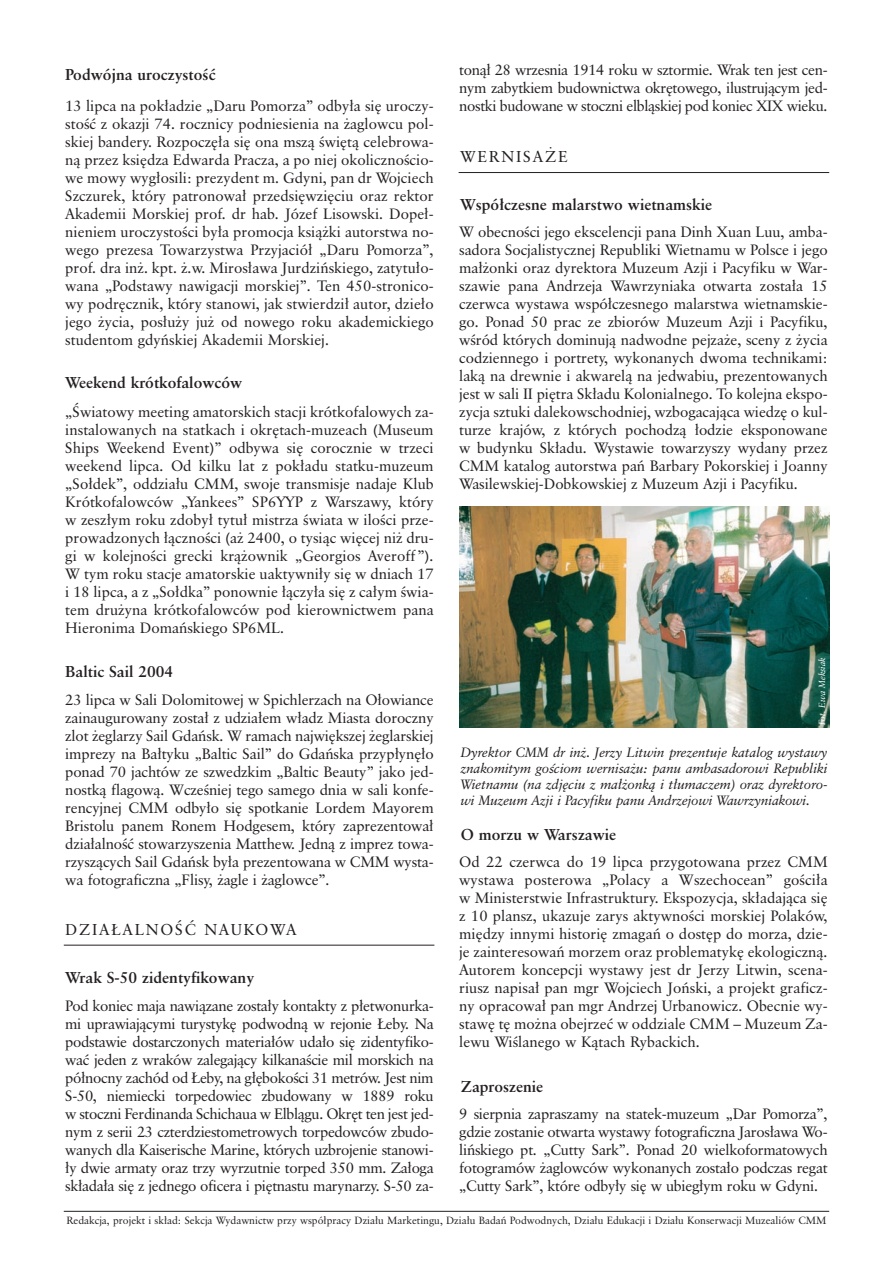
<style>
.page{position:relative;width:893px;height:1263px;background:#fff}
.page>*{position:absolute;margin:0;border:0;box-sizing:border-box;transform-origin:0 0}
.t1{font:700 15.75px "Classical Garamond PL";color:#231f20}
.t2{font:15.75px "Classical Garamond PL";letter-spacing:.11em;color:#231f20}
.t3{font:15px/18px "Classical Garamond PL";letter-spacing:-.01em;color:#231f20;text-align:justify}
.t4{font:italic 13.5px/16.2px "Classical Garamond PL";letter-spacing:-.005em;color:#231f20;text-align:justify}
.t5{font:10.5px "Classical Garamond PL";color:#231f20}
.t6{font:italic 9px "Classical Garamond PL";letter-spacing:-.005em;color:#fff}
</style>
<div class="page">
<hr style="left:64px;top:1211px;width:765px;height:1px;background:#231f20">
<hr style="left:64px;top:945px;width:370px;height:1px;background:#231f20">
<hr style="left:459px;top:172px;width:370px;height:1px;background:#231f20">
<img style="left:459px;top:506px;width:370px;height:222px">
<p class="t1" style="left:65px;top:68px;width:152px">Podwójna uroczystoÊç</p>
<p class="t3" style="left:65px;top:98px;width:370px">13 lipca na pok∏adzie „Daru Pomorza” odby∏a si´ uroczy&shy;stoÊç z okazji 74. rocznicy podniesienia na ˝aglowcu pol&shy;skiej bandery. Rozpocz´∏a si´ ona mszà Êwi´tà celebrowa&shy;nà przez ksi´dza Edwarda Pracza, a po niej okolicznoÊcio&shy;we mowy wyg∏osili: prezydent m. Gdyni, pan dr Wojciech Szczurek, który patronowa∏ przedsi´wzi´ciu oraz rektor Akademii Morskiej prof. dr hab. Józef Lisowski. Dope∏- nieniem uroczystoÊci by∏a promocja ksià˝ki autorstwa no&shy;wego prezesa Towarzystwa Przyjació∏ „Daru Pomorza”, prof. dra in˝. kpt. ˝.w. Miros∏awa Jurdziƒskiego, zatytu∏o&shy;wana „Podstawy nawigacji morskiej”. Ten 450-stronico&shy;wy podr´cznik, który stanowi, jak stwierdzi∏ autor, dzie∏o jego ˝ycia, pos∏u˝y ju˝ od nowego roku akademickiego studentom gdyƒskiej Akademii Morskiej.</p>
<p class="t1" style="left:65px;top:376px;width:179px">Weekend krótkofalowców</p>
<p class="t3" style="left:65px;top:404px;width:370px">„Âwiatowy meeting amatorskich stacji krótkofalowych za&shy;instalowanych na statkach i okr´tach-muzeach (Museum Ships Weekend Event)” odbywa si´ corocznie w trzeci weekend lipca. Od kilku lat z pok∏adu statku-muzeum „So∏dek”, oddzia∏u CMM, swoje transmisje nadaje Klub Krótkofalowców „Yankees” SP6YYP z Warszawy, który w zesz∏ym roku zdoby∏ tytu∏ mistrza Êwiata w iloÊci prze&shy;prowadzonych ∏àcznoÊci (a˝ 2400, o tysiàc wi´cej ni˝ dru&shy;gi w kolejnoÊci grecki krà˝ownik „Georgios Averoff”).<br>W tym roku stacje amatorskie uaktywni∏y si´ w dniach 17 i 18 lipca, a z „So∏dka” ponownie ∏àczy∏a si´ z ca∏ym Êwia&shy;tem dru˝yna krótkofalowców pod kierownictwem pana Hieronima Domaƒskiego SP6ML.</p>
<p class="t3" style="left:459px;top:62px;width:370px">tonà∏ 28 wrzesnia 1914 roku w sztormie. Wrak ten jest cen&shy;nym zabytkiem budownictwa okr´towego, ilustrujàcym jed&shy;nostki budowane w stoczni elblàskiej pod koniec XIX wieku.</p>
<p class="t2" style="left:460px;top:150px;width:109px">WERNISA˚E</p>
<p class="t1" style="left:460px;top:198px;width:254px">Wspó∏czesne malarstwo wietnamskie</p>
<p class="t3" style="left:459px;top:224px;width:370px">W obecnoÊci jego ekscelencji pana Dinh Xuan Luu, amba&shy;sadora Socjalistycznej Republiki Wietnamu w Polsce i jego ma∏˝onki oraz dyrektora Muzeum Azji i Pacyfiku w War&shy;szawie pana Andrzeja Wawrzyniaka otwarta zosta∏a 15 czerwca wystawa wspó∏czesnego malarstwa wietnamskie&shy;go. Ponad 50 prac ze zbiorów Muzeum Azji i Pacyfiku, wÊród których dominujà nadwodne pejza˝e, sceny z ˝ycia codziennego i portrety, wykonanych dwoma technikami: lakà na drewnie i akwarelà na jedwabiu, prezentowanych jest w sali II pi´tra Sk∏adu Kolonialnego. To kolejna ekspo&shy;zycja sztuki dalekowschodniej, wzbogacajàca wiedz´ o kul&shy;turze krajów, z których pochodzà ∏odzie eksponowane w budynku Sk∏adu. Wystawie towarzyszy wydany przez CMM katalog autorstwa paƒ Barbary Pokorskiej i Joanny Wasilewskiej-Dobkowskiej z Muzeum Azji i Pacyfiku.</p>
<p class="t6" style="left:818px;top:725px;width:69px;rotate:-90deg">Fot. Ewa Meksiak</p>
<p class="t1" style="left:65px;top:665px;width:110px">Baltic Sail 2004</p>
<p class="t3" style="left:65px;top:692px;width:370px">23 lipca w Sali Dolomitowej w Spichlerzach na O∏owiance zainaugurowany zosta∏ z udzia∏em w∏adz Miasta doroczny zlot ˝eglarzy Sail Gdaƒsk. W ramach najwi´kszej ˝eglarskiej imprezy na Ba∏tyku „Baltic Sail” do Gdaƒska przyp∏yn´∏o ponad 70 jachtów ze szwedzkim „Baltic Beauty” jako jed&shy;nostkà flagowà. WczeÊniej tego samego dnia w sali konfe&shy;rencyjnej CMM odby∏o si´ spotkanie Lordem Mayorem Bristolu panem Ronem Hodgesem, który zaprezentowa∏ dzia∏alnoÊç stowarzyszenia Matthew. Jednà z imprez towa&shy;rzyszàcych Sail Gdaƒsk by∏a prezentowana w CMM wysta&shy;wa fotograficzna „Flisy, ˝agle i ˝aglowce”.</p>
<p class="t4" style="left:461px;top:745px;width:368px">Dyrektor CMM dr in˝. Jerzy Litwin prezentuje katalog wystawy znakomitym goÊciom wernisa˝u: panu ambasadorowi Republiki Wietnamu (na zdj´ciu z ma∏˝onkà i t∏umaczem) oraz dyrektoro&shy;wi Muzeum Azji i Pacyfiku panu Andrzejowi Wawrzyniakowi.</p>
<p class="t1" style="left:461px;top:828px;width:157px">O morzu w Warszawie</p>
<p class="t3" style="left:459px;top:854px;width:370px">Od 22 czerwca do 19 lipca przygotowana przez CMM wystawa posterowa „Polacy a Wszechocean” goÊci∏a w Ministerstwie Infrastruktury. Ekspozycja, sk∏adajàca si´ z 10 plansz, ukazuje zarys aktywnoÊci morskiej Polaków, mi´dzy innymi histori´ zmagaƒ o dost´p do morza, dzie&shy;je zainteresowaƒ morzem oraz problematyk´ ekologicznà.<br>Autorem koncepcji wystawy jest dr Jerzy Litwin, scena&shy;riusz napisa∏ pan mgr Wojciech Joƒski, a projekt graficz&shy;ny opracowa∏ pan mgr Andrzej Urbanowicz. Obecnie wy&shy;staw´ t´ mo˝na obejrzeç w oddziale CMM – Muzeum Za&shy;lewu WiÊlanego w Kàtach Rybackich.</p>
<p class="t2" style="left:65px;top:923px;width:233px">DZIA¸ALNOÂå NAUKOWA</p>
<p class="t1" style="left:65px;top:971px;width:190px">Wrak S-50 zidentyfikowany</p>
<p class="t3" style="left:65px;top:998px;width:370px">Pod koniec maja nawiàzane zosta∏y kontakty z p∏etwonurka&shy;mi uprawiajàcymi turystyk´ podwodnà w rejonie ¸eby. Na podstawie dostarczonych materia∏ów uda∏o si´ zidentyfiko&shy;waç jeden z wraków zalegajàcy kilkanaÊcie mil morskich na pó∏nocny zachód od ¸eby, na g∏´bokoÊci 31 metrów. Jest nim S-50, niemiecki torpedowiec zbudowany w 1889 roku w stoczni Ferdinanda Schichaua w Elblàgu. Okr´t ten jest jed&shy;nym z serii 23 czterdziestometrowych torpedowców zbudo&shy;wanych dla Kaiserische Marine, których uzbrojenie stanowi-∏y dwie armaty oraz trzy wyrzutnie torped 350 mm. Za∏oga sk∏ada∏a si´ z jednego oficera i pi´tnastu marynarzy. S-50 za-</p>
<p class="t1" style="left:461px;top:1080px;width:84px">Zaproszenie</p>
<p class="t3" style="left:459px;top:1106px;width:370px">9 sierpnia zapraszamy na statek-muzeum „Dar Pomorza”, gdzie zostanie otwarta wystawy fotograficzna Jaros∏awa Wo&shy;liƒskiego pt. „Cutty Sark”. Ponad 20 wielkoformatowych fotogramów ˝aglowców wykonanych zosta∏o podczas regat „Cutty Sark”, które odby∏y si´ w ubieg∏ym roku w Gdyni.</p>
<p class="t5" style="left:66px;top:1216px;width:761px">Redakcja, projekt i sk∏ad: Sekcja Wydawnictw przy wspó∏pracy Dzia∏u Marketingu, Dzia∏u Badaƒ Podwodnych, Dzia∏u Edukacji i Dzia∏u Konserwacji Muzealiów CMM</p>
</div>
